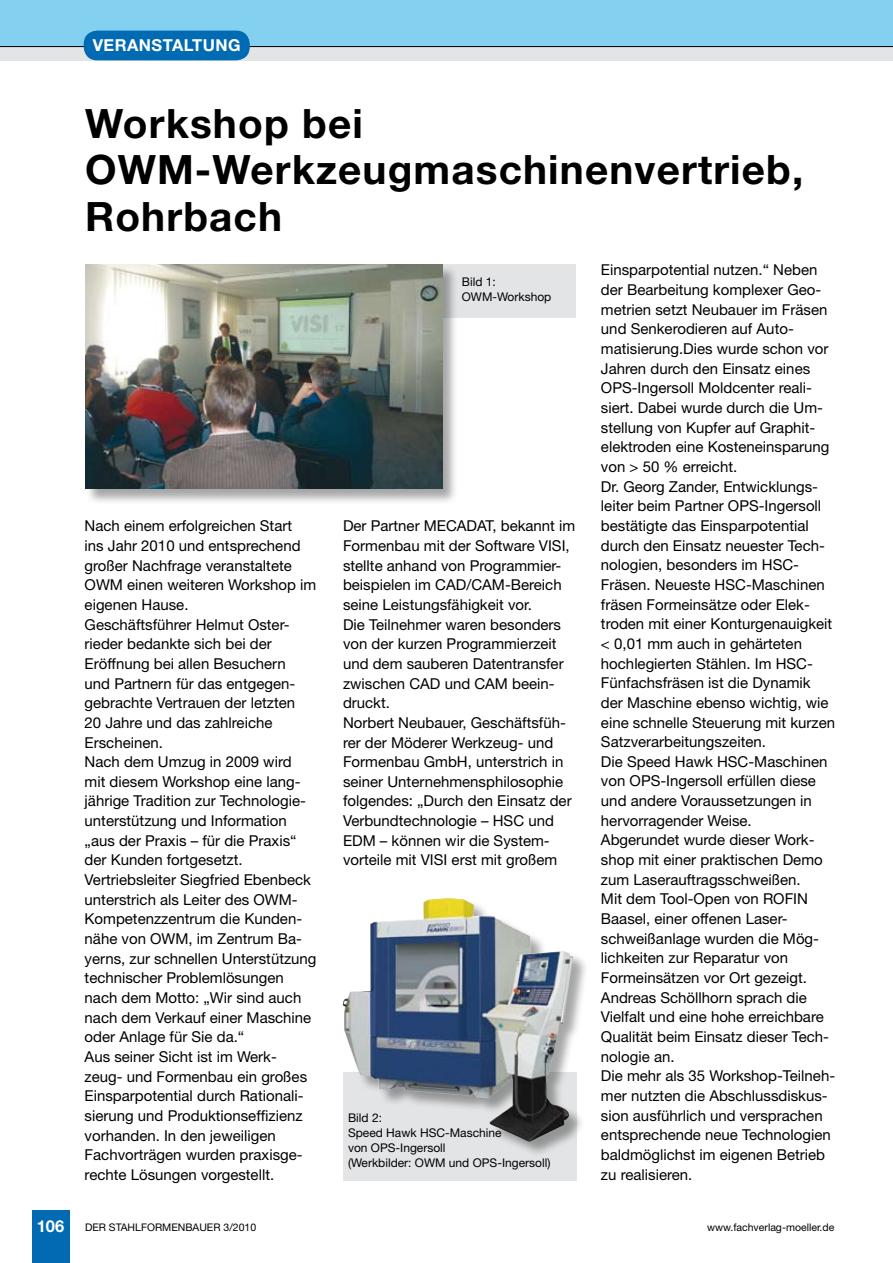
<style>
.page{position:relative;width:893px;height:1263px;background:#fff}
.page>*{position:absolute;margin:0;border:0;box-sizing:border-box;transform-origin:0 0}
.t1{font:700 40.5px/46.5px "Helvetica Neue";letter-spacing:.03em;color:#000}
.t2{font:700 16.5px "Helvetica Neue";letter-spacing:.03em;color:#fff}
.t3{font:15px/19.6px "Helvetica Neue";color:#000}
.t4{font:12px/15px "Helvetica Neue";color:#000}
.t5{font:10.5px "Helvetica Neue";color:#000}
</style>
<div class="page">
<div style="left:32px;top:1210px;width:37px;height:53px;background:#006ab2"></div>
<div style="left:0;top:47px;width:893px;height:14px;background:#e3e4e5"></div>
<div style="left:0;top:0;width:893px;height:47px;background:#83d0f0"></div>
<div style="left:84px;top:31px;width:166px;height:29px;background:#006ab2;border-radius:14px"></div>
<div style="left:343px;top:1072px;width:234px;height:109px;background:#e3e4e5"></div>
<div style="left:373px;top:264px;width:202px;height:53px;background:#e3e4e5"></div>
<div style="left:85px;top:265px;width:374px;height:240px;background:#000;opacity:.35"></div>
<img style="left:85px;top:264px;width:357px;height:225px">
<div style="left:343px;top:898px;width:246px;height:259px;background:#000;opacity:.35"></div>
<img style="left:343px;top:898px;width:230px;height:244px">
<p class="t2" style="left:93px;top:35px;width:149px">VERANSTALTUNG</p>
<h1 class="t1" style="left:85px;top:99px;width:720px">Workshop bei<br>OWM-Werkzeugmaschinenvertrieb,<br>Rohrbach</h1>
<p class="t4" style="left:462px;top:274px;width:91px">Bild 1:<br>OWM-Workshop</p>
<p class="t3" style="left:85px;top:516px;width:233px">Nach einem erfolgreichen Start<br>ins Jahr 2010 und entsprechend großer Nachfrage veranstaltete<br>OWM einen weiteren Workshop im eigenen Hause.<br>Geschäftsführer Helmut Oster&shy;rieder bedankte sich bei der<br>Eröffnung bei allen Besuchern<br>und Partnern für das entgegen&shy;gebrachte Vertrauen der letzten<br>20 Jahre und das zahlreiche<br>Erscheinen.<br>Nach dem Umzug in 2009 wird<br>mit diesem Workshop eine lang&shy;jährige Tradition zur Technologie&shy;unterstützung und Information „aus der Praxis – für die Praxis“ der Kunden fortgesetzt.<br>Vertriebsleiter Siegfried Ebenbeck unterstrich als Leiter des OWM-<br>Kompetenzzentrum die Kunden&shy;nähe von OWM, im Zentrum Ba&shy;yerns, zur schnellen Unterstützung technischer Problemlösungen nach dem Motto: „Wir sind auch nach dem Verkauf einer Maschine oder Anlage für Sie da.“<br>Aus seiner Sicht ist im Werk&shy;zeug- und Formenbau ein großes<br>Einsparpotential durch Rationali&shy;sierung und Produktionseffizienz vorhanden. In den jeweiligen<br>Fachvorträgen wurden praxisge&shy;rechte Lösungen vorgestellt.</p>
<p class="t3" style="left:343px;top:516px;width:234px">Der Partner MECADAT, bekannt im<br>Formenbau mit der Software VISI, stellte anhand von Programmier&shy;beispielen im CAD/CAM-Bereich seine Leistungsfähigkeit vor.<br>Die Teilnehmer waren besonders von der kurzen Programmierzeit und dem sauberen Datentransfer zwischen CAD und CAM beein&shy;druckt.<br>Norbert Neubauer, Geschäftsfüh&shy;rer der Möderer Werkzeug- und<br>Formenbau GmbH, unterstrich in seiner Unternehmensphilosophie folgendes: „Durch den Einsatz der<br>Verbundtechnologie – HSC und<br>EDM – können wir die System&shy;vorteile mit VISI erst mit großem</p>
<p class="t4" style="left:348px;top:1110px;width:204px">Bild 2:<br>Speed Hawk HSC-Maschine<br>von OPS-Ingersoll<br>(Werkbilder: OWM und OPS-Ingersoll)</p>
<p class="t3" style="left:601px;top:260px;width:236px">Einsparpotential nutzen.“ Neben der Bearbeitung komplexer Geo&shy;metrien setzt Neubauer im Fräsen und Senkerodieren auf Auto&shy;matisierung.Dies wurde schon vor<br>Jahren durch den Einsatz eines<br>OPS-Ingersoll Moldcenter reali&shy;siert. Dabei wurde durch die Um&shy;stellung von Kupfer auf Graphit&shy;elektroden eine Kosteneinsparung von &gt; 50 % erreicht.<br>Dr. Georg Zander, Entwicklungs&shy;leiter beim Partner OPS-Ingersoll bestätigte das Einsparpotential durch den Einsatz neuester Tech&shy;nologien, besonders im HSC-<br>Fräsen. Neueste HSC-Maschinen fräsen Formeinsätze oder Elek&shy;troden mit einer Konturgenauigkeit &lt; 0,01 mm auch in gehärteten hochlegierten Stählen. Im HSC-<br>Fünfachsfräsen ist die Dynamik der Maschine ebenso wichtig, wie eine schnelle Steuerung mit kurzen<br>Satzverarbeitungszeiten.<br>Die Speed Hawk HSC-Maschinen von OPS-Ingersoll erfüllen diese und andere Voraussetzungen in hervorragender Weise.<br>Abgerundet wurde dieser Work&shy;shop mit einer praktischen Demo zum Laserauftragsschweißen.<br>Mit dem Tool-Open von ROFIN<br>Baasel, einer offenen Laser&shy;schweißanlage wurden die Mög&shy;lichkeiten zur Reparatur von<br>Formeinsätzen vor Ort gezeigt.<br>Andreas Schöllhorn sprach die<br>Vielfalt und eine hohe erreichbare<br>Qualität beim Einsatz dieser Tech&shy;nologie an.<br>Die mehr als 35 Workshop-Teilneh&shy;mer nutzten die Abschlussdiskus&shy;sion ausführlich und versprachen entsprechende neue Technologien baldmöglichst im eigenen Betrieb zu realisieren.</p>
<p class="t2" style="left:37px;top:1215px;width:29px">106</p>
<p class="t5" style="left:85px;top:1221px;width:173px">DER STAHLFORMENBAUER 3/2010</p>
<p class="t5" style="left:707px;top:1221px;width:129px">www.fachverlag-moeller.de</p>
</div>
